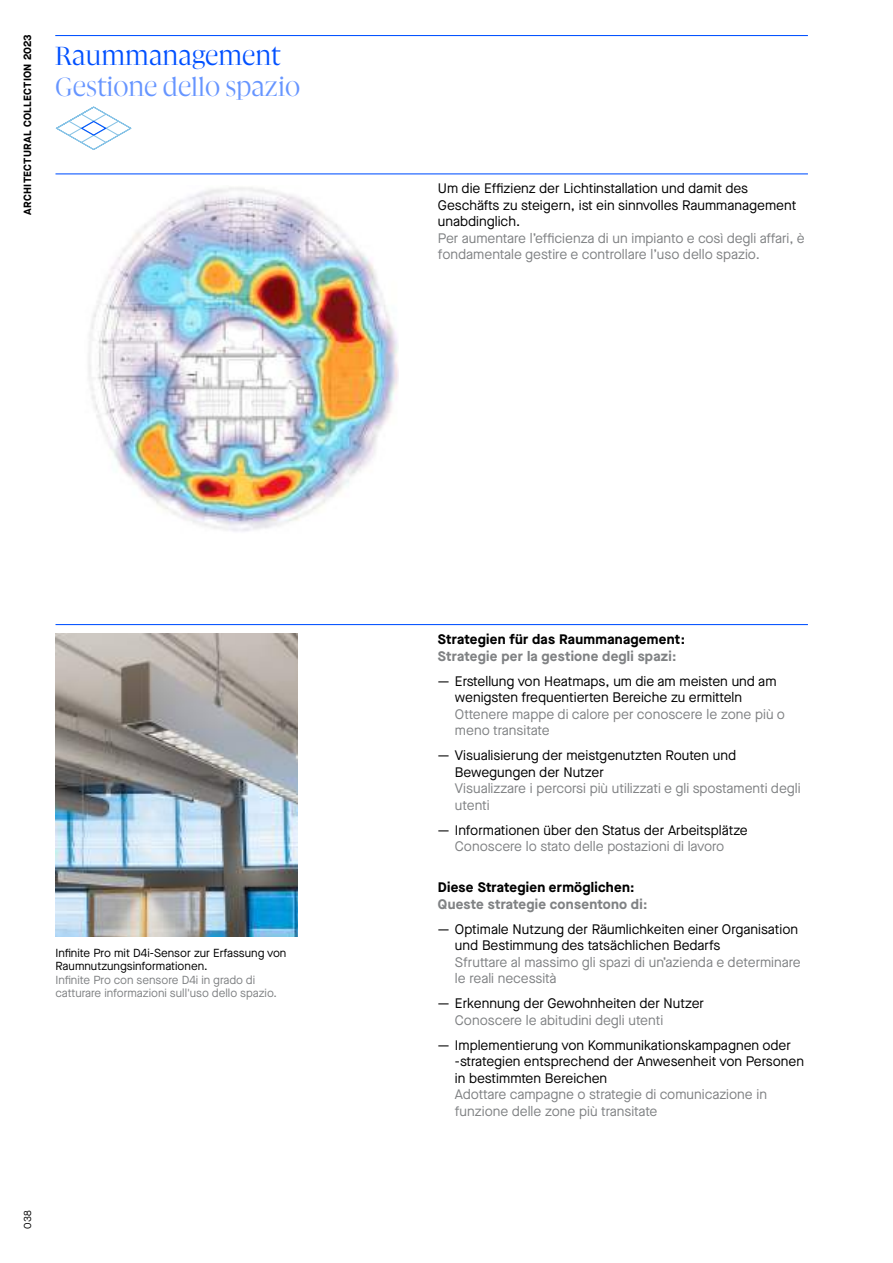
<style>
.page{position:relative;width:893px;height:1263px;background:#fff}
.page>*{position:absolute;margin:0;border:0;box-sizing:border-box;transform-origin:0 0}
.t1{font:300 30px "Gliko Modern L";letter-spacing:-.005em;color:#6695ff}
.t2{font:300 30px "Gliko Modern L";color:#0050ff}
.t3{font:13.8px/16.5px "Maison Neue";color:#000}
.t4{font:13.8px/16.5px "Maison Neue";color:#808284}
.t5{font:700 13.8px "Maison Neue";letter-spacing:.02em;color:#808284}
.t6{font:700 13.8px "Maison Neue";letter-spacing:.02em;color:#000}
.t7{font:11.7px/13.5px "Maison Neue";color:#808284}
.t8{font:11.7px/13.5px "Maison Neue";color:#000}
.t9{font:700 10.5px "Maison Neue";letter-spacing:.03em;color:#000}
.t10{font:10.5px "Maison Neue";color:#000}
</style>
<div class="page">
<img style="left:55px;top:634px;width:243px;height:303px">
<img style="left:88px;top:187px;width:310px;height:345px">
<hr style="left:56px;top:173px;width:752px;height:1px;background:#0050ff">
<hr style="left:55px;top:35px;width:753px;height:1px;background:#0050ff">
<hr style="left:56px;top:624px;width:752px;height:1px;background:#0050ff">
<svg style="left:55px;top:106px;width:77px;height:44px"></svg>
<p class="t9" style="left:20px;top:215px;width:182px;rotate:-90deg">ARCHITECTURAL COLLECTION 2023</p>
<h1 class="t2" style="left:55px;top:41px;width:227px">Raummanagement</h1>
<h1 class="t1" style="left:55px;top:72px;width:246px">Gestione dello spazio</h1>
<p class="t3" style="left:438px;top:180px;width:360px">Um die Effizienz der Lichtinstallation und damit des<br>Geschäfts zu steigern, ist ein sinnvolles Raummanagement unabdinglich.</p>
<p class="t4" style="left:438px;top:230px;width:368px">Per aumentare l’efficienza di un impianto e così degli affari, è fondamentale gestire e controllare l’uso dello spazio.</p>
<p class="t8" style="left:56px;top:945px;width:232px">Infinite Pro mit D4i-Sensor zur Erfassung von<br>Raumnutzungsinformationen.</p>
<p class="t7" style="left:56px;top:972px;width:223px">Infinite Pro con sensore D4i in grado di catturare informazioni sull'uso dello spazio.</p>
<p class="t10" style="left:21px;top:1229px;width:20px;rotate:-90deg">038</p>
<p class="t6" style="left:438px;top:630px;width:249px">Strategien für das Raummanagement:</p>
<p class="t5" style="left:438px;top:646px;width:240px">Strategie per la gestione degli spazi:</p>
<p class="t3" style="left:455px;top:673px;width:323px;text-indent:-17px">— Erstellung von Heatmaps, um die am meisten und am wenigsten frequentierten Bereiche zu ermitteln</p>
<p class="t4" style="left:455px;top:706px;width:332px">Ottenere mappe di calore per conoscere le zone più o meno transitate</p>
<p class="t3" style="left:455px;top:747px;width:283px;text-indent:-17px">— Visualisierung der meistgenutzten Routen und<br>Bewegungen der Nutzer</p>
<p class="t4" style="left:455px;top:780px;width:347px">Visualizzare i percorsi più utilizzati e gli spostamenti degli utenti</p>
<p class="t3" style="left:438px;top:822px;width:311px">— Informationen über den Status der Arbeitsplätze</p>
<p class="t4" style="left:455px;top:838px;width:271px">Conoscere lo stato delle postazioni di lavoro</p>
<p class="t6" style="left:438px;top:877px;width:198px">Diese Strategien ermöglichen:</p>
<p class="t5" style="left:438px;top:894px;width:211px">Queste strategie consentono di:</p>
<p class="t3" style="left:455px;top:920px;width:345px;text-indent:-17px">— Optimale Nutzung der Räumlichkeiten einer Organisation und Bestimmung des tatsächlichen Bedarfs</p>
<p class="t4" style="left:455px;top:953px;width:347px">Sfruttare al massimo gli spazi di un’azienda e determinare le reali necessità</p>
<p class="t3" style="left:438px;top:995px;width:268px">— Erkennung der Gewohnheiten der Nutzer</p>
<p class="t4" style="left:455px;top:1011px;width:210px">Conoscere le abitudini degli utenti</p>
<p class="t3" style="left:455px;top:1036px;width:351px;text-indent:-17px">— Implementierung von Kommunikationskampagnen oder -strategien entsprechend der Anwesenheit von Personen in bestimmten Bereichen</p>
<p class="t4" style="left:455px;top:1086px;width:314px">Adottare campagne o strategie di comunicazione in funzione delle zone più transitate</p>
</div>
